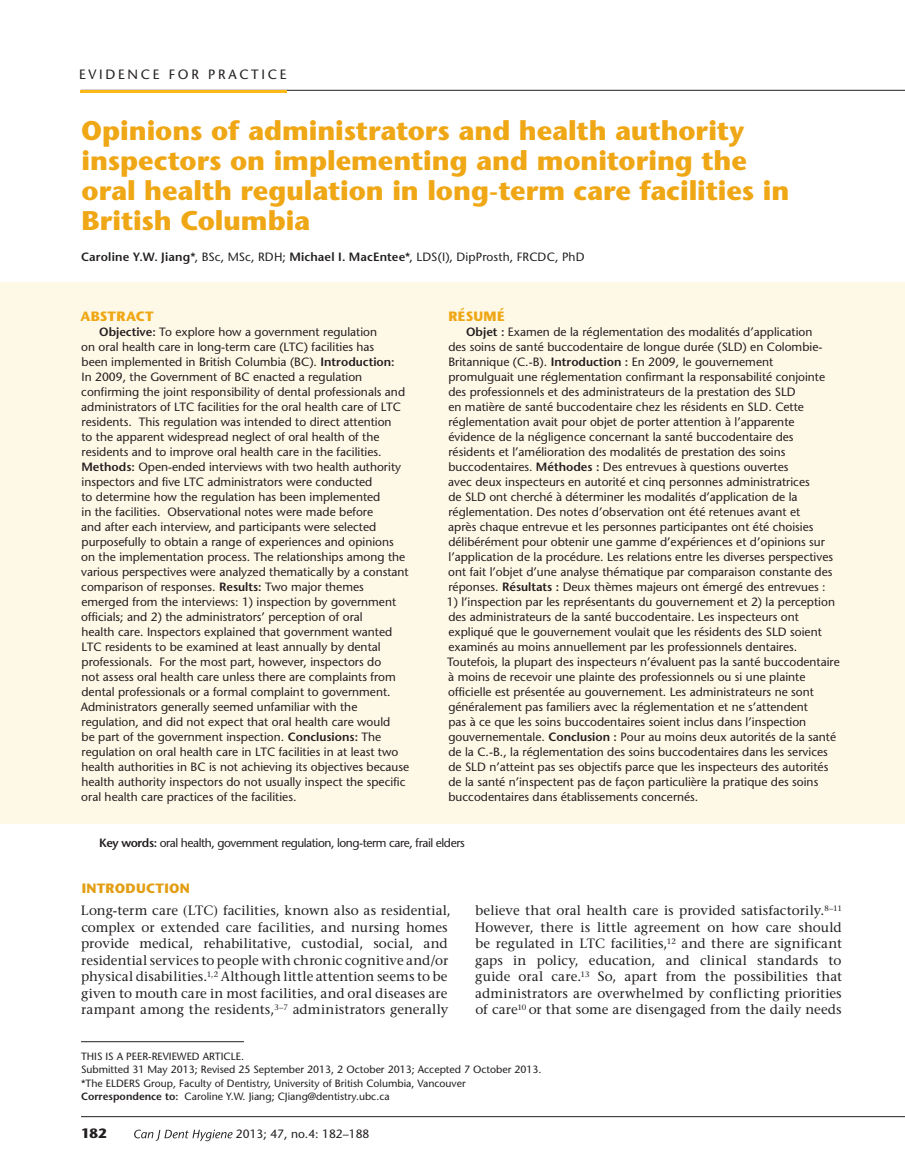
<style>
.page{position:relative;width:905px;height:1175px;background:#fff}
.page>*{position:absolute;margin:0;border:0;box-sizing:border-box;transform-origin:0 0}
.Article_main_title{font:700 27px/30px "Stone Sans";color:#efa715}
.Body__paragraph{font:13.5px/16.5px "Stone Serif";letter-spacing:.005em;color:#231f20}
.Banner_Text{font:13.5px "Stone Sans";letter-spacing:.2em;color:#231f20}
.B_head_-_new{font:700 13.5px "Stone Sans";letter-spacing:.02em;color:#efa715}
.Abstract__body{font:700 13.5px "Stone Sans";letter-spacing:.02em;color:#e39f13}
.t1{font:700 13.5px "Stone Sans";color:#231f20}
.Abstract__body-2{font:12px/15px "Stone Sans";color:#231f20}
.Abstract__body-3{font:12px "Stone Sans";letter-spacing:-.035em;color:#231f20}
.Author_s_Box{font:10.5px/13.5px "Stone Sans";color:#231f20}
.s1{font-weight:600}
</style>
<div class="page">
<hr style="left:81px;top:90px;width:823px;height:1px;background:#231f20">
<hr style="left:81px;top:1116px;width:823px;height:1px;background:#231f20">
<svg style="left:134px;top:1129px;width:98px;height:12px"></svg>
<div style="left:0;top:282px;width:904px;height:542px;background:#fef9e7"></div>
<hr style="left:81px;top:1041px;width:163px;height:1px;background:#231f20">
<hr style="left:80px;top:90px;width:207px;height:2px;background:#fcb814">
<p class="Banner_Text" style="left:79px;top:66px;width:209px">EVIDENCE FOR PRACTICE</p>
<p class="Article_main_title" style="left:81px;top:115px;width:709px">Opinions of administrators and health authority inspectors on implementing and monitoring the oral health regulation in long-term care facilities in British Columbia</p>
<p class="Abstract__body-2" style="left:81px;top:249px;width:505px"><span class="s1">Caroline Y.W. Jiang*</span>, BSc, MSc, RDH; <span class="s1">Michael I. MacEntee*</span>, LDS(I), DipProsth, FRCDC, PhD</p>
<p class="B_head_-_new" style="left:448px;top:308px;width:58px">RÉSUMÉ</p>
<p class="Abstract__body-2" style="left:448px;top:324px;width:386px;text-indent:18px"><span class="s1">Objet :</span> Examen de la réglementation des modalités d’application des soins de santé buccodentaire de longue durée (SLD) en Colombie-Britannique (C.-B). <span class="s1">Introduction :</span> En 2009, le gouvernement promulguait une réglementation confirmant la responsabilité conjointe des professionnels et des administrateurs de la prestation des SLD<br>en matière de santé buccodentaire chez les résidents en SLD. Cette réglementation avait pour objet de porter attention à l’apparente évidence de la négligence concernant la santé buccodentaire des résidents et l’amélioration des modalités de prestation des soins buccodentaires. <span class="s1">Méthodes :</span> Des entrevues à questions ouvertes<br>avec deux inspecteurs en autorité et cinq personnes administratrices<br>de SLD ont cherché à déterminer les modalités d’application de la réglementation. Des notes d’observation ont été retenues avant et<br>après chaque entrevue et les personnes participantes ont été choisies délibérément pour obtenir une gamme d’expériences et d’opinions sur l’application de la procédure. Les relations entre les diverses perspectives ont fait l’objet d’une analyse thématique par comparaison constante des réponses. <span class="s1">Résultats :</span> Deux thèmes majeurs ont émergé des entrevues :</p>
<p class="Abstract__body-2" style="left:447px;top:594px;width:394px">1) l’inspection par les représentants du gouvernement et 2) la perception des administrateurs de la santé buccodentaire. Les inspecteurs ont expliqué que le gouvernement voulait que les résidents des SLD soient examinés au moins annuellement par les professionnels dentaires.<br>Toutefois, la plupart des inspecteurs n’évaluent pas la santé buccodentaire à moins de recevoir une plainte des professionnels ou si une plainte officielle est présentée au gouvernement. Les administrateurs ne sont généralement pas familiers avec la réglementation et ne s’attendent<br>pas à ce que les soins buccodentaires soient inclus dans l’inspection gouvernementale. <span class="s1">Conclusion :</span> Pour au moins deux autorités de la santé de la C.-B., la réglementation des soins buccodentaires dans les services de SLD n’atteint pas ses objectifs parce que les inspecteurs des autorités de la santé n’inspectent pas de façon particulière la pratique des soins buccodentaires dans établissements concernés.</p>
<p class="Abstract__body-3" style="left:99px;top:835px;width:367px"><span class="s1">Key words:</span> oral health, government regulation, long-term care, frail elders</p>
<p class="B_head_-_new" style="left:80px;top:308px;width:75px">ABSTRACT</p>
<p class="Abstract__body-2" style="left:81px;top:324px;width:330px;text-indent:18px"><span class="s1">Objective:</span> To explore how a government regulation<br>on oral health care in long-term care (LTC) facilities has<br>been implemented in British Columbia (BC). <span class="s1">Introduction:<br></span>In 2009, the Government of BC enacted a regulation confirming the joint responsibility of dental professionals and administrators of LTC facilities for the oral health care of LTC residents. This regulation was intended to direct attention<br>to the apparent widespread neglect of oral health of the residents and to improve oral health care in the facilities.<br><span class="s1">Methods:</span> Open-ended interviews with two health authority inspectors and five LTC administrators were conducted<br>to determine how the regulation has been implemented<br>in the facilities. Observational notes were made before<br>and after each interview, and participants were selected purposefully to obtain a range of experiences and opinions on the implementation process. The relationships among the various perspectives were analyzed thematically by a constant comparison of responses. <span class="s1">Results:</span> Two major themes emerged from the interviews: 1) inspection by government officials; and 2) the administrators’ perception of oral<br>health care. Inspectors explained that government wanted LTC residents to be examined at least annually by dental professionals. For the most part, however, inspectors do<br>not assess oral health care unless there are complaints from dental professionals or a formal complaint to government.<br>Administrators generally seemed unfamiliar with the regulation, and did not expect that oral health care would<br>be part of the government inspection. <span class="s1">Conclusions:</span> The regulation on oral health care in LTC facilities in at least two health authorities in BC is not achieving its objectives because health authority inspectors do not usually inspect the specific oral health care practices of the facilities.</p>
<p class="Abstract__body" style="left:82px;top:879px;width:110px">INTRODUCTION</p>
<p class="Body__paragraph" style="left:81px;top:902px;width:371px">Long-term care (LTC) facilities, known also as residential, complex or extended care facilities, and nursing homes provide medical, rehabilitative, custodial, social, and residential services to people with chronic cognitive and/or physical disabilities.<sup>1,2</sup> Although little attention seems to be given to mouth care in most facilities, and oral diseases are rampant among the residents,<sup>3–7</sup> administrators generally</p>
<p class="Body__paragraph" style="left:475px;top:902px;width:369px;text-align:justify">believe that oral health care is provided satisfactorily.<sup>8–11<br></sup>However, there is little agreement on how care should be regulated in LTC facilities,<sup>12</sup> and there are significant gaps in policy, education, and clinical standards to guide oral care.<sup>13</sup> So, apart from the possibilities that administrators are overwhelmed by conflicting priorities of care<sup>10</sup> or that some are disengaged from the daily needs</p>
<p class="Author_s_Box" style="left:81px;top:1049px;width:460px">THIS IS A PEER-REVIEWED ARTICLE.<br>Submitted 31 May 2013; Revised 25 September 2013, 2 October 2013; Accepted 7 October 2013.</p>
<p class="Author_s_Box" style="left:81px;top:1076px;width:386px">*The ELDERS Group, Faculty of Dentistry, University of British Columbia, Vancouver</p>
<p class="Author_s_Box" style="left:81px;top:1089px;width:310px"><span class="s1">Correspondence to:</span> Caroline Y.W. Jiang; CJiang@dentistry. ubc.ca</p>
<p class="t1" style="left:81px;top:1125px;width:27px">182</p>
<p class="Abstract__body-2" style="left:236px;top:1126px;width:135px">2013; 47, no.4: 182–188</p>
</div>
